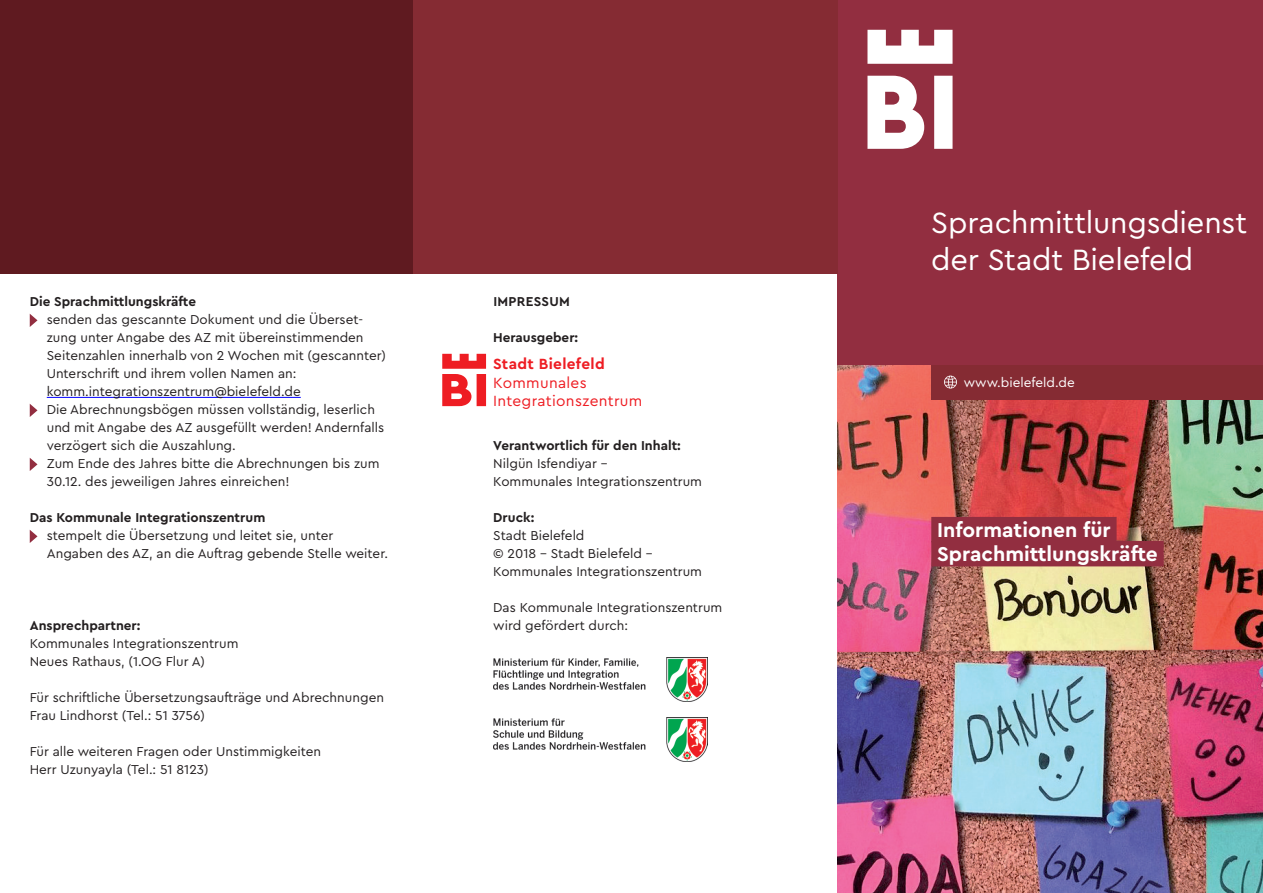
<style>
.page{position:relative;width:1263px;height:893px;background:#fff}
.page>*{position:absolute;margin:0;border:0;box-sizing:border-box;transform-origin:0 0}
.Titel_Subline{font:30.75px/36.9px "Cera Bielefeld";letter-spacing:-.005em;color:#fff}
.Hervorhebungen{font:700 21px/24px "Cera Bielefeld";color:#fff}
.t1{font:15.45px "Cera Bielefeld";letter-spacing:.02em;color:#ee1d23}
.t2{font:700 15.45px "Cera Bielefeld";letter-spacing:.02em;color:#ee1d23}
.einzug{font:13.5px/18px "Cera Bielefeld";color:#231f20}
.Fließtext{font:13.5px "Cera Bielefeld";color:#231f20}
.Fließtext-2{font:700 13.5px "Cera Bielefeld";color:#231f20}
.Bulletzeile{font:700 13.5px "Cera Bielefeld";color:#231f20}
.Fließtext-3{font:13.5px "Cera Bielefeld";color:#fff}
.Bulletzeile-2{font:700 13.5px "Cera Bielefeld";letter-spacing:.02em;color:#231f20}
</style>
<div class="page">
<div style="left:838px;top:0;width:425px;height:366px;background:#922e40"></div>
<div style="left:412px;top:0;width:426px;height:274px;background:#852b33"></div>
<div style="left:0;top:0;width:412px;height:274px;background:#5f1a20"></div>
<img style="left:838px;top:366px;width:425px;height:527px">
<div style="left:931px;top:365px;width:332px;height:34px;background:#852b33"></div>
<svg style="left:944px;top:376px;width:13px;height:12px"></svg>
<svg style="left:442px;top:354px;width:44px;height:52px"></svg>
<div style="left:931px;top:517px;width:185px;height:25px;background:#922e40"></div>
<div style="left:931px;top:541px;width:233px;height:25px;background:#922e40"></div>
<hr style="left:47px;top:397px;width:254px;height:1px;background:#00f">
<svg style="left:30px;top:314px;width:8px;height:13px"></svg>
<svg style="left:30px;top:404px;width:8px;height:13px"></svg>
<svg style="left:30px;top:458px;width:8px;height:13px"></svg>
<svg style="left:30px;top:530px;width:8px;height:13px"></svg>
<img style="left:493px;top:717px;width:215px;height:44px">
<img style="left:493px;top:658px;width:215px;height:44px">
<svg style="left:867px;top:30px;width:85px;height:119px"></svg>
<p class="Bulletzeile" style="left:30px;top:293px;width:168px">Die Sprachmittlungskräfte</p>
<p class="einzug" style="left:47px;top:310px;width:341px">senden das gescannte Dokument und die Überset&shy;zung unter Angabe des AZ mit übereinstimmenden Seitenzahlen innerhalb von 2 Wochen mit (gescannter)<br>Unterschrift und ihrem vollen Namen an:</p>
<p class="einzug" style="left:47px;top:382px;width:255px">komm.integrationszentrum@bielefeld.de</p>
<p class="einzug" style="left:47px;top:400px;width:339px">Die Abrechnungsbögen müssen vollständig, leserlich und mit Angabe des AZ ausgefüllt werden! Andernfalls verzögert sich die Auszahlung.</p>
<p class="einzug" style="left:47px;top:454px;width:334px">Zum Ende des Jahres bitte die Abrechnungen bis zum<br>30.12. des jeweiligen Jahres einreichen!</p>
<p class="Fließtext-2" style="left:30px;top:509px;width:237px">Das Kommunale Integrationszentrum</p>
<p class="einzug" style="left:47px;top:526px;width:343px">stempelt die Übersetzung und leitet sie, unter<br>Angaben des AZ, an die Auftrag gebende Stelle weiter.</p>
<p class="Bulletzeile" style="left:30px;top:617px;width:112px">Ansprechpartner:</p>
<p class="einzug" style="left:30px;top:634px;width:210px">Kommunales Integrationszentrum</p>
<p class="einzug" style="left:30px;top:652px;width:177px">Neues Rathaus, (1.OG Flur A)</p>
<p class="einzug" style="left:30px;top:688px;width:356px">Für schriftliche Übersetzungsaufträge und Abrechnungen</p>
<p class="einzug" style="left:30px;top:706px;width:177px">Frau Lindhorst (Tel.: 51 3756)</p>
<p class="Fließtext" style="left:30px;top:743px;width:293px">Für alle weiteren Fragen oder Unstimmigkeiten</p>
<p class="Fließtext" style="left:30px;top:761px;width:180px">Herr Uzunyayla (Tel.: 51 8123)</p>
<p class="Bulletzeile-2" style="left:493px;top:293px;width:78px">IMPRESSUM</p>
<p class="Fließtext-2" style="left:493px;top:329px;width:86px">Herausgeber:</p>
<p class="t2" style="left:493px;top:354px;width:113px">Stadt Bielefeld</p>
<p class="t1" style="left:493px;top:372px;width:95px">Kommunales</p>
<p class="t1" style="left:493px;top:391px;width:151px">Integrationszentrum</p>
<p class="Fließtext-2" style="left:493px;top:437px;width:189px">Verantwortlich für den Inhalt:</p>
<p class="Fließtext" style="left:493px;top:455px;width:116px">Nilgün Isfendiyar –</p>
<p class="Fließtext" style="left:493px;top:473px;width:210px">Kommunales Integrationszentrum</p>
<p class="Fließtext-2" style="left:493px;top:509px;width:43px">Druck:</p>
<p class="Fließtext" style="left:493px;top:527px;width:93px">Stadt Bielefeld</p>
<p class="Fließtext" style="left:493px;top:545px;width:161px">© 2018 – Stadt Bielefeld –</p>
<p class="Fließtext" style="left:493px;top:563px;width:210px">Kommunales Integrationszentrum</p>
<p class="Fließtext" style="left:493px;top:599px;width:231px">Das Kommunale Integrationszentrum</p>
<p class="Fließtext" style="left:493px;top:617px;width:136px">wird gefördert durch:</p>
<p class="Titel_Subline" style="left:931px;top:203px;width:317px">Sprachmittlungsdienst der Stadt Bielefeld</p>
<p class="Fließtext-3" style="left:964px;top:373px;width:113px">www.bielefeld.de</p>
<p class="Hervorhebungen" style="left:937px;top:517px;width:222px">Informationen für<br>Sprachmittlungskräfte</p>
</div>
